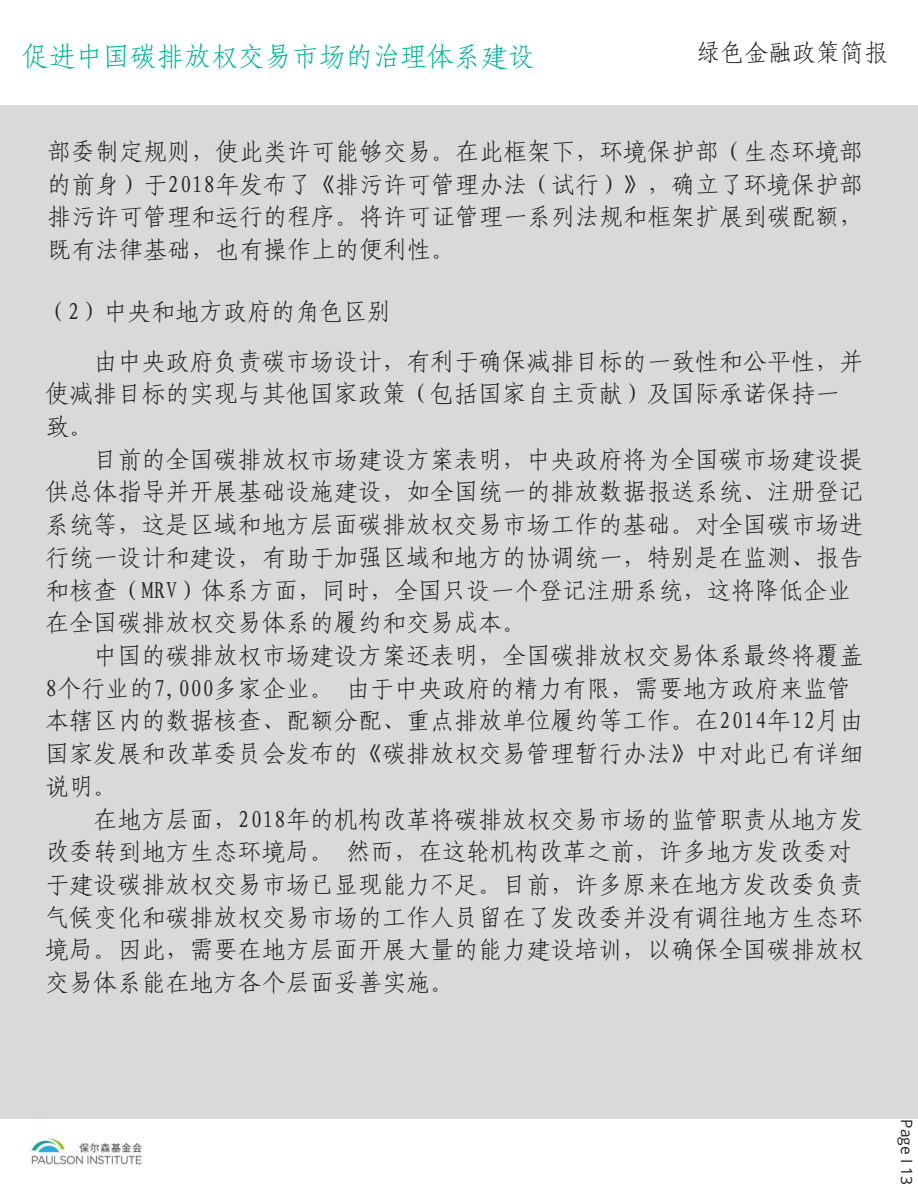
<style>
.page{position:relative;width:918px;height:1188px;background:#fff}
.page>*{position:absolute;margin:0;border:0;box-sizing:border-box;transform-origin:0 0}
.t1{font:27px "Fang Song GB2312";color:#00b398}
.t2{font:24px/32.7px "Fang Song GB2312";color:#222}
.t3{font:15.6px "Open Sans";color:#222}
</style>
<div class="page">
<div style="left:0;top:105px;width:918px;height:1014px;background:#d9d9d9"></div>
<img style="left:29px;top:1133px;width:113px;height:35px">
<p class="t1" style="left:22px;top:43px;width:515px">促进中国碳排放权交易市场的治理体系建设</p>
<p class="t2" style="left:696px;top:36px;width:193px">绿色金融政策简报</p>
<p class="t2" style="left:48px;top:135px;width:817px;text-align:justify">部委制定规则，使此类许可能够交易。在此框架下，环境保护部（生态环境部的前身）于2018年发布了《排污许可管理办法（试行）》，确立了环境保护部排污许可管理和运行的程序。将许可证管理一系列法规和框架扩展到碳配额，既有法律基础，也有操作上的便利性。</p>
<p class="t2" style="left:44px;top:295px;width:349px">（2）中央和地方政府的角色区别</p>
<p class="t2" style="left:46px;top:345px;width:820px;text-indent:48px">由中央政府负责碳市场设计，有利于确保减排目标的一致性和公平性，并使减排目标的实现与其他国家政策（包括国家自主贡献）及国际承诺保持一致。</p>
<p class="t2" style="left:46px;top:443px;width:820px;text-indent:48px">目前的全国碳排放权市场建设方案表明，中央政府将为全国碳市场建设提供总体指导并开展基础设施建设，如全国统一的排放数据报送系统、注册登记系统等，这是区域和地方层面碳排放权交易市场工作的基础。对全国碳市场进行统一设计和建设，有助于加强区域和地方的协调统一，特别是在监测、报告和核查（MRV）体系方面，同时，全国只设一个登记注册系统，这将降低企业在全国碳排放权交易体系的履约和交易成本。</p>
<p class="t2" style="left:46px;top:639px;width:820px;text-indent:48px">中国的碳排放权市场建设方案还表明，全国碳排放权交易体系最终将覆盖8个行业的7,000多家企业。由于中央政府的精力有限，需要地方政府来监管本辖区内的数据核查、配额分配、重点排放单位履约等工作。在2014年12月由国家发展和改革委员会发布的《碳排放权交易管理暂行办法》中对此已有详细说明。</p>
<p class="t2" style="left:46px;top:803px;width:820px;text-indent:48px">在地方层面，2018年的机构改革将碳排放权交易市场的监管职责从地方发改委转到地方生态环境局。然而，在这轮机构改革之前，许多地方发改委对于建设碳排放权交易市场已显现能力不足。目前，许多原来在地方发改委负责气候变化和碳排放权交易市场的工作人员留在了发改委并没有调往地方生态环境局。因此，需要在地方层面开展大量的能力建设培训，以确保全国碳排放权交易体系能在地方各个层面妥善实施。</p>
<p class="t3" style="left:918px;top:1119px;width:67px;rotate:90deg">Page I 13</p>
</div>
